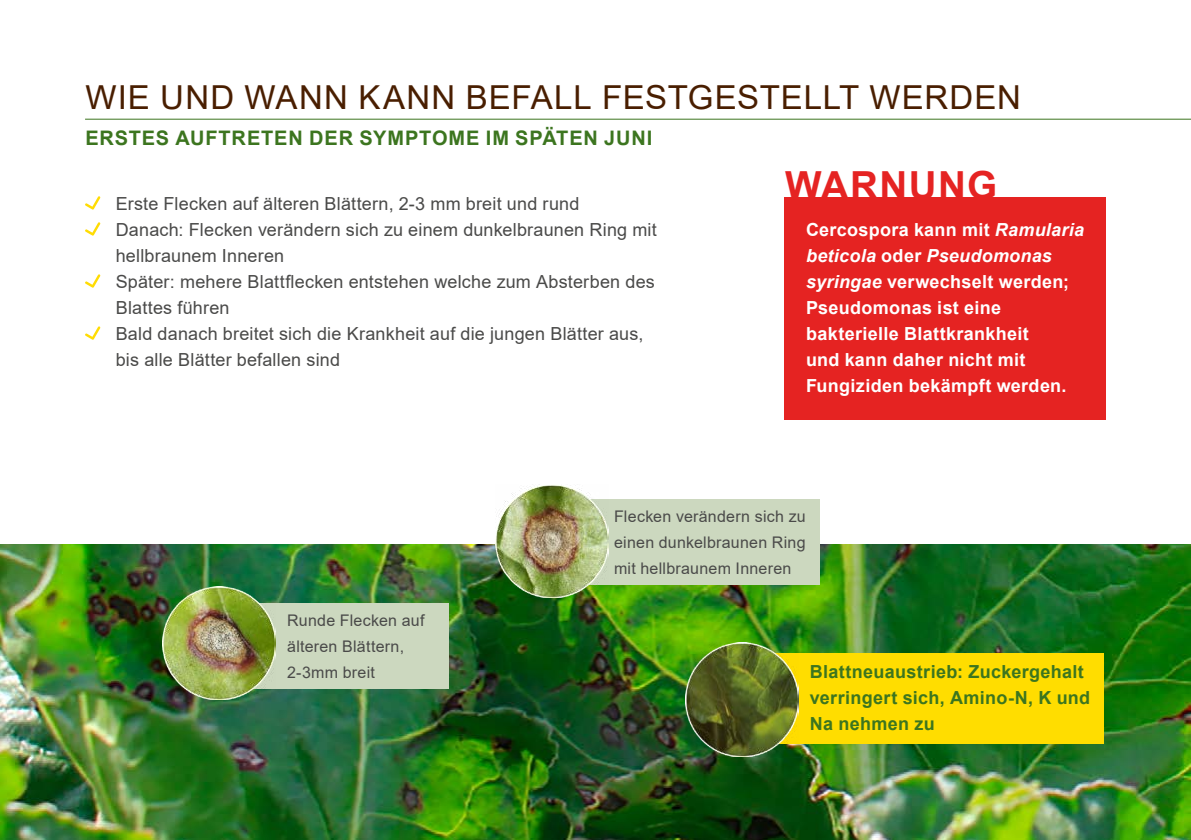
<style>
.page{position:relative;width:1191px;height:840px;background:#fff}
.page>*{position:absolute;margin:0;border:0;box-sizing:border-box;transform-origin:0 0}
.t1{font:700 38.6px "Arial";letter-spacing:.035em;color:#e52322}
.Rubrik{font:33px "Arial";letter-spacing:.03em;color:#491e00}
.Sorte-Subhead{font:700 20px "Arial";letter-spacing:.04em;color:#3c751f}
.Copy{font:18px/26px "Arial";letter-spacing:.01em;color:#4a4a49}
.Copy-2{font:700 18px/26px "Arial";letter-spacing:.02em;color:#fff}
.Copy-3{font:700 18px/26px "Arial";letter-spacing:.02em;color:#3c751f}
.Copy-4{font:16px/26px "Arial";letter-spacing:.015em;color:#4a4a49}
.s1{font-style:italic}
</style>
<div class="page">
<hr style="left:85px;top:119px;width:1106px;height:1px;background:#3c751f">
<svg style="left:85px;top:196px;width:15px;height:13px"></svg>
<svg style="left:85px;top:222px;width:15px;height:13px"></svg>
<svg style="left:85px;top:274px;width:15px;height:13px"></svg>
<svg style="left:85px;top:326px;width:15px;height:13px"></svg>
<img style="left:0;top:544px;width:1191px;height:295px">
<div style="left:246px;top:603px;width:203px;height:85px;background:#ccd8bf"></div>
<div style="left:582px;top:499px;width:237px;height:85px;background:#ccd8bf"></div>
<div style="left:764px;top:652px;width:339px;height:91px;background:#fd0"></div>
<img style="left:685px;top:642px;width:113px;height:113px">
<img style="left:163px;top:586px;width:113px;height:113px">
<img style="left:495px;top:484px;width:113px;height:113px">
<div style="left:784px;top:198px;width:322px;height:222px;background:#e52322"></div>
<p class="Rubrik" style="left:86px;top:75px;width:936px">WIE UND WANN KANN BEFALL FESTGESTELLT WERDEN</p>
<p class="Sorte-Subhead" style="left:85px;top:124px;width:568px">ERSTES AUFTRETEN DER SYMPTOME IM SPÄTEN JUNI</p>
<p class="Copy" style="left:116px;top:190px;width:465px">Erste Flecken auf älteren Blättern, 2-3 mm breit und rund</p>
<p class="Copy" style="left:116px;top:216px;width:542px">Danach: Flecken verändern sich zu einem dunkelbraunen Ring mit hellbraunem Inneren</p>
<p class="Copy" style="left:116px;top:268px;width:541px">Später: mehere Blattflecken entstehen welche zum Absterben des<br>Blattes führen</p>
<p class="Copy" style="left:116px;top:320px;width:529px">Bald danach breitet sich die Krankheit auf die jungen Blätter aus, bis alle Blätter befallen sind</p>
<p class="t1" style="left:785px;top:158px;width:214px">WARNUNG</p>
<p class="Copy-2" style="left:806px;top:216px;width:280px">Cercospora kann mit <span class="s1">Ramularia beticola</span> oder <span class="s1">Pseudomonas syringae</span> verwechselt werden;<br>Pseudomonas ist eine bakterielle Blattkrankheit<br>und kann daher nicht mit<br>Fungiziden bekämpft werden.</p>
<p class="Copy-4" style="left:287px;top:607px;width:139px">Runde Flecken auf älteren Blättern,<br>2-3mm breit</p>
<p class="Copy-4" style="left:614px;top:503px;width:193px;text-align:justify">Flecken verändern sich zu einen dunkelbraunen Ring mit hellbraunem Inneren</p>
<p class="Copy-3" style="left:810px;top:658px;width:282px">Blattneuaustrieb: Zuckergehalt verringert sich, Amino-N, K und<br>Na nehmen zu</p>
</div>
